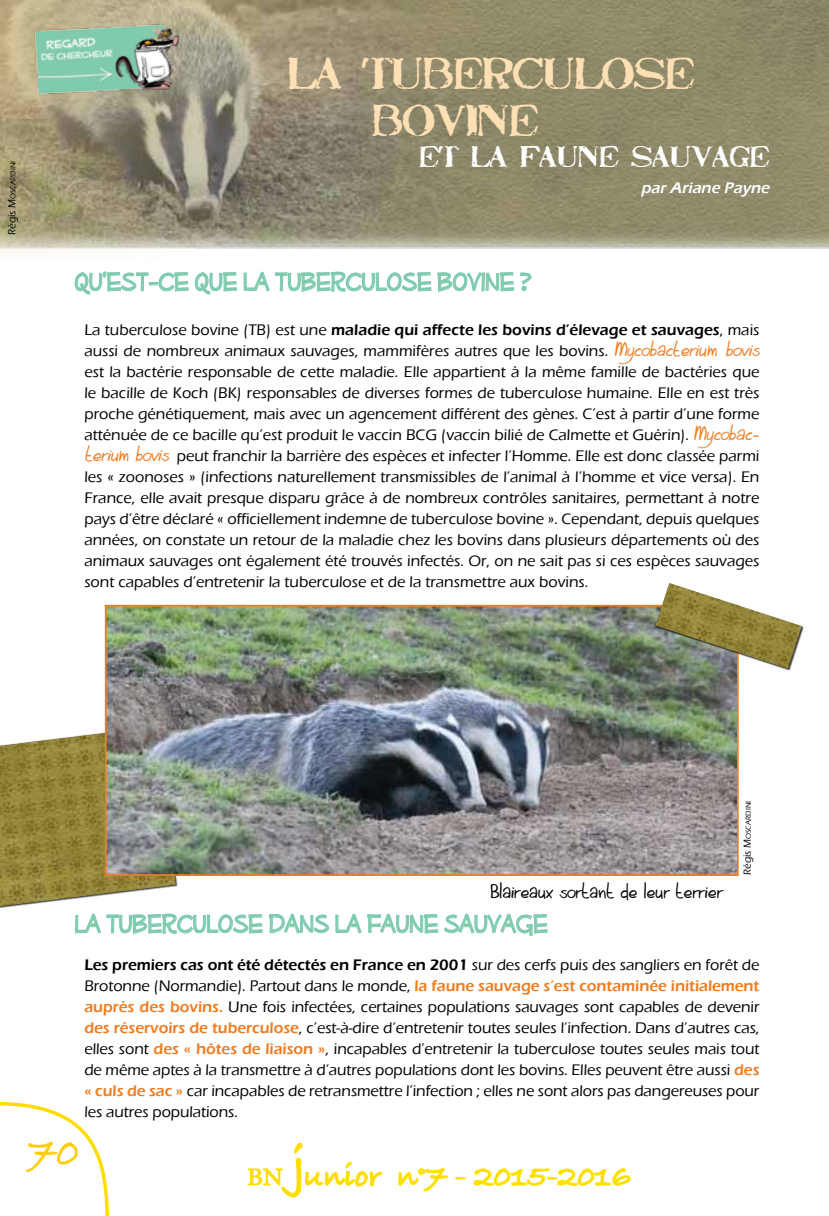
<style>
.page{position:relative;width:829px;height:1216px;background:#fff}
.page>*{position:absolute;margin:0;border:0;box-sizing:border-box;transform-origin:0 0}
.t1{font:42px "Bradley Hand ITCTT Bold";color:#fecd07}
.t2{font:31.5px "Mufferaw";color:#7fcbae;scale:.83 1}
.t3{font:31.5px "Bradley Hand ITCTT Bold";color:#fd0}
.t4{font:31.5px/46.6px "Stamp Act";color:#ffdfb4}
.t5{font:21px "Stamp Act";color:#fff}
.t6{font:500 15.75px/21px "Eras ITC";color:#000}
.t7{font:15.75px "Aint Nothing Fancy";color:#000}
.t8{font:italic 600 15.75px "Eras ITC";color:#fff}
.t9{font:500 7.35px "Eras ITC";color:#000}
.s1{font-size:10.5px}
.s2{font-weight:600}
.s3{font-family:"Aint Nothing Fancy";font-weight:400;font-style:italic;color:#ef7d22}
.s4{font-weight:600;color:#ef7d22}
.s5{font-family:"Minion Pro";font-size:24.5px}
</style>
<div class="page">
<img style="left:0;top:726px;width:176px;height:180px">
<img style="left:0;top:0;width:828px;height:254px">
<img style="left:108px;top:607px;width:627px;height:265px">
<div style="left:105px;top:604px;width:633px;height:271px;border:2px solid #ef7d22"></div>
<div style="left:655px;top:582px;width:148px;height:88px;background:#000;opacity:.75"></div>
<img style="left:655px;top:583px;width:146px;height:85px">
<img style="left:24px;top:21px;width:164px;height:75px">
<svg style="left:74px;top:271px;width:163px;height:24px"></svg>
<svg style="left:243px;top:271px;width:289px;height:21px"></svg>
<svg style="left:75px;top:913px;width:254px;height:21px"></svg>
<svg style="left:335px;top:913px;width:213px;height:23px"></svg>
<svg style="left:0;top:1101px;width:109px;height:114px"></svg>
<svg style="left:247px;top:1142px;width:135px;height:56px"></svg>
<svg style="left:398px;top:1167px;width:50px;height:24px"></svg>
<svg style="left:455px;top:1176px;width:11px;height:3px"></svg>
<svg style="left:473px;top:1168px;width:158px;height:18px"></svg>
<p class="t9" style="left:9px;top:235px;width:75px;rotate:-90deg"><span class="s1">Régis</span> <span class="s1">M</span>oscardini</p>
<h2 class="t4" style="left:373px;top:55px;width:323px;text-indent:-84px">LA TUBERCULOSE<br>BOVINE</h2>
<h3 class="t5" style="left:419px;top:147px;width:351px">ET LA FAUNE SAUVAGE</h3>
<h2 class="t2" style="left:74px;top:266px;width:552px">qu’est-ce que la tuberculose bovine ?</h2>
<p class="t8" style="left:641px;top:179px;width:133px">par Ariane Payne</p>
<p class="t6" style="left:84px;top:319px;width:681px">La tuberculose bovine (TB) est une <span class="s2">maladie qui affecte les bovins d’élevage et sauvages</span>, mais aussi de nombreux animaux sauvages, mammifères autres que les bovins. <span class="s3">Mycobacterium bovis </span>est la bactérie responsable de cette maladie. Elle appartient à la même famille de bactéries que le bacille de Koch (BK) responsables de diverses formes de tuberculose humaine. Elle en est très proche génétiquement, mais avec un agencement différent des gènes. C’est à partir d’une forme atténuée de ce bacille qu’est produit le vaccin BCG (vaccin bilié de Calmette et Guérin). <span class="s3">Mycobac&shy;terium bovis</span> peut franchir la barrière des espèces et infecter l’Homme. Elle est donc classée parmi les « zoonoses » (infections naturellement transmissibles de l’animal à l’homme et vice versa). En France, elle avait presque disparu grâce à de nombreux contrôles sanitaires, permettant à notre pays d’être déclaré « officiellement indemne de tuberculose bovine ». Cependant, depuis quelques années, on constate un retour de la maladie chez les bovins dans plusieurs départements où des animaux sauvages ont également été trouvés infectés. Or, on ne sait pas si ces espèces sauvages sont capables d’entretenir la tuberculose et de la transmettre aux bovins.</p>
<p class="t7" style="left:490px;top:883px;width:234px">Blaireaux sortant de leur terrier</p>
<p class="t9" style="left:744px;top:875px;width:75px;rotate:-90deg"><span class="s1">Régis</span> <span class="s1">M</span>oscardini</p>
<h2 class="t2" style="left:74px;top:907px;width:571px">La tuberculose dans la faune sauvage</h2>
<p class="t6" style="left:84px;top:954px;width:676px;text-align:justify"><span class="s2">Les premiers cas ont été détectés en France en 2001</span> sur des cerfs puis des sangliers en forêt de Brotonne (Normandie). Partout dans le monde, <span class="s4">la faune sauvage s’est contaminée initialement auprès des bovins.</span> Une fois infectées, certaines populations sauvages sont capables de devenir <span class="s4">des réservoirs de tuberculose</span>, c’est-à-dire d’entretenir toutes seules l’infection. Dans d’autres cas, elles sont <span class="s4">des « hôtes de liaison »</span>, incapables d’entretenir la tuberculose toutes seules mais tout de même aptes à la transmettre à d’autres populations dont les bovins. Elles peuvent être aussi <span class="s4">des « culs de sac »</span> car incapables de retransmettre l’infection ; elles ne sont alors pas dangereuses pour les autres populations.</p>
<h1 class="t1" style="left:28px;top:1128px;width:53px">70</h1>
<h2 class="t3" style="left:247px;top:1157px;width:386px"><span class="s5">BN</span> <sup>j</sup>unior n°7 - 2015-2016</h2>
</div>
